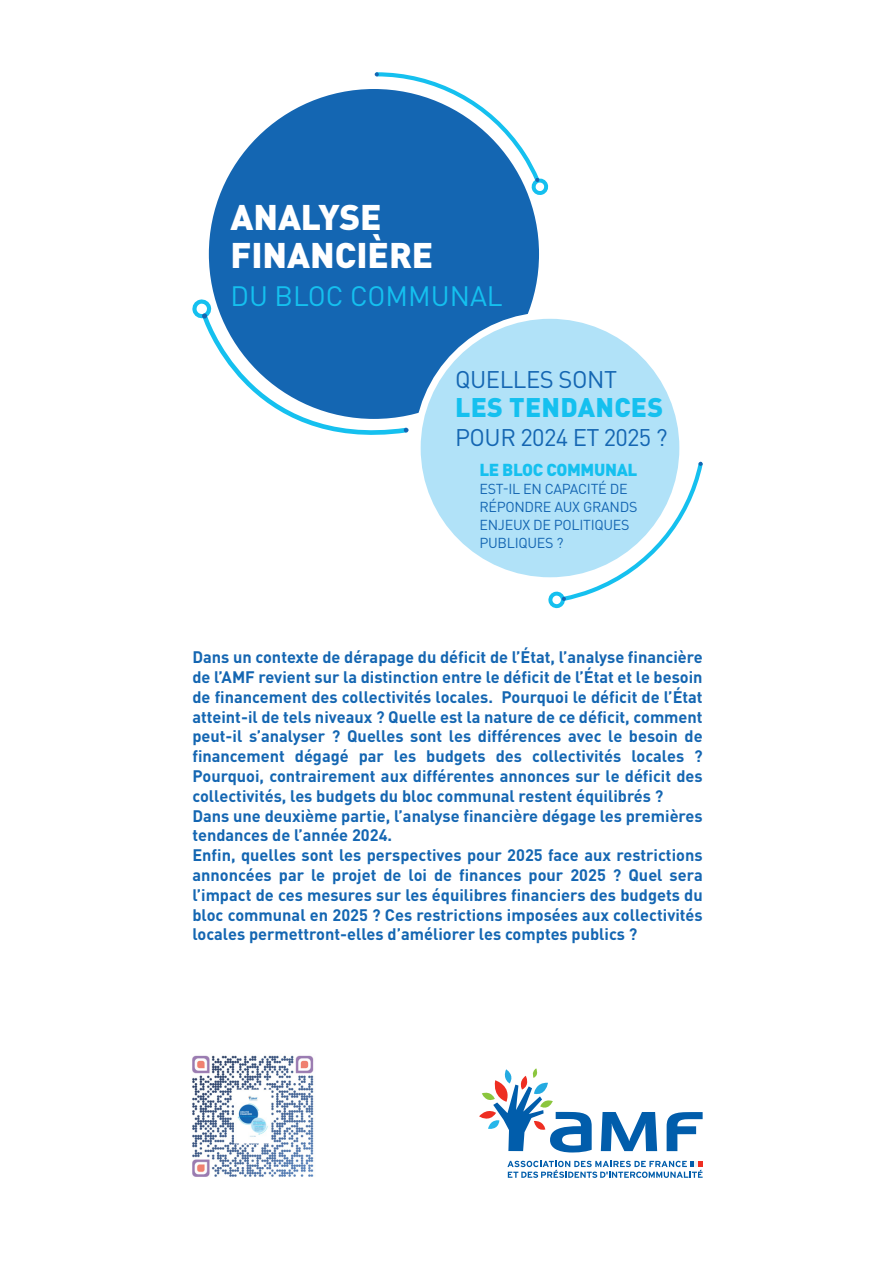
<style>
.page{position:relative;width:893px;height:1263px;background:#fff}
.page>*{position:absolute;margin:0;border:0;box-sizing:border-box;transform-origin:0 0}
.t1{font:900 35.25px "DIN Pro";color:#fff}
.t2{font:27.75px "DIN Pro";color:#15c0ef}
.t3{font:900 26.7px "DIN Pro";letter-spacing:.01em;color:#15c0ef}
.t4{font:23.85px "DIN Pro";letter-spacing:-.02em;color:#1466b2}
.t5{font:900 17.1px "DIN Pro";letter-spacing:-.02em;color:#15c0ef}
.t6{font:700 16.5px/19.8px "DIN Pro";color:#1466b2;text-align:justify}
.t7{font:14.25px/18.1px "DIN Pro";letter-spacing:-.02em;color:#1466b2}
</style>
<div class="page">
<svg style="left:601px;top:1112px;width:56px;height:39px"></svg>
<svg style="left:667px;top:1112px;width:36px;height:39px"></svg>
<svg style="left:479px;top:1068px;width:113px;height:84px"></svg>
<svg style="left:507px;top:1161px;width:196px;height:17px"></svg>
<img style="left:192px;top:1055px;width:122px;height:122px">
<svg style="left:375px;top:72px;width:174px;height:126px"></svg>
<div style="left:548px;top:591px;width:17px;height:17px;border:4px solid #15c0ef;border-radius:6px"></div>
<svg style="left:562px;top:462px;width:141px;height:139px"></svg>
<svg style="left:192px;top:297px;width:218px;height:138px"></svg>
<div style="left:209px;top:89px;width:330px;height:330px;background:#1466b2;border-radius:50%"></div>
<div style="left:417px;top:315px;width:266px;height:266px;background:#b1e2f8;border-radius:50%"></div>
<div style="left:414px;top:312px;width:272px;height:272px;border:7px solid #fff;border-radius:50%"></div>
<p class="t1" style="left:230px;top:189px;width:153px">ANALYSE</p>
<p class="t1" style="left:230px;top:227px;width:205px">FINANCIÈRE</p>
<p class="t2" style="left:230px;top:274px;width:274px">DU BLOC COMMUNAL</p>
<p class="t4" style="left:455px;top:362px;width:163px">QUELLES SONT</p>
<p class="t3" style="left:455px;top:386px;width:210px">LES TENDANCES</p>
<p class="t4" style="left:455px;top:419px;width:214px">POUR 2024 ET 2025 ?</p>
<p class="t5" style="left:479px;top:456px;width:160px">LE BLOC COMMUNAL</p>
<p class="t7" style="left:479px;top:478px;width:160px">EST-IL EN CAPACITÉ DE<br>RÉPONDRE AUX GRANDS<br>ENJEUX DE POLITIQUES<br>PUBLIQUES ?</p>
<p class="t6" style="left:192px;top:646px;width:512px">Dans un contexte de dérapage du déficit de l’État, l’analyse financière de l’AMF revient sur la distinction entre le déficit de l’État et le besoin de financement des collectivités locales. Pourquoi le déficit de l’État atteint-il de tels niveaux ? Quelle est la nature de ce déficit, comment peut-il s’analyser ? Quelles sont les différences avec le besoin de financement dégagé par les budgets des collectivités locales ?<br>Pourquoi, contrairement aux différentes annonces sur le déficit des collectivités, les budgets du bloc communal restent équilibrés ?</p>
<p class="t6" style="left:192px;top:805px;width:512px">Dans une deuxième partie, l’analyse financière dégage les premières tendances de l’année 2024.</p>
<p class="t6" style="left:192px;top:844px;width:512px">Enfin, quelles sont les perspectives pour 2025 face aux restrictions annoncées par le projet de loi de finances pour 2025 ? Quel sera l’impact de ces mesures sur les équilibres financiers des budgets du bloc communal en 2025 ? Ces restrictions imposées aux collectivités locales permettront-elles d’améliorer les comptes publics ?</p>
</div>
